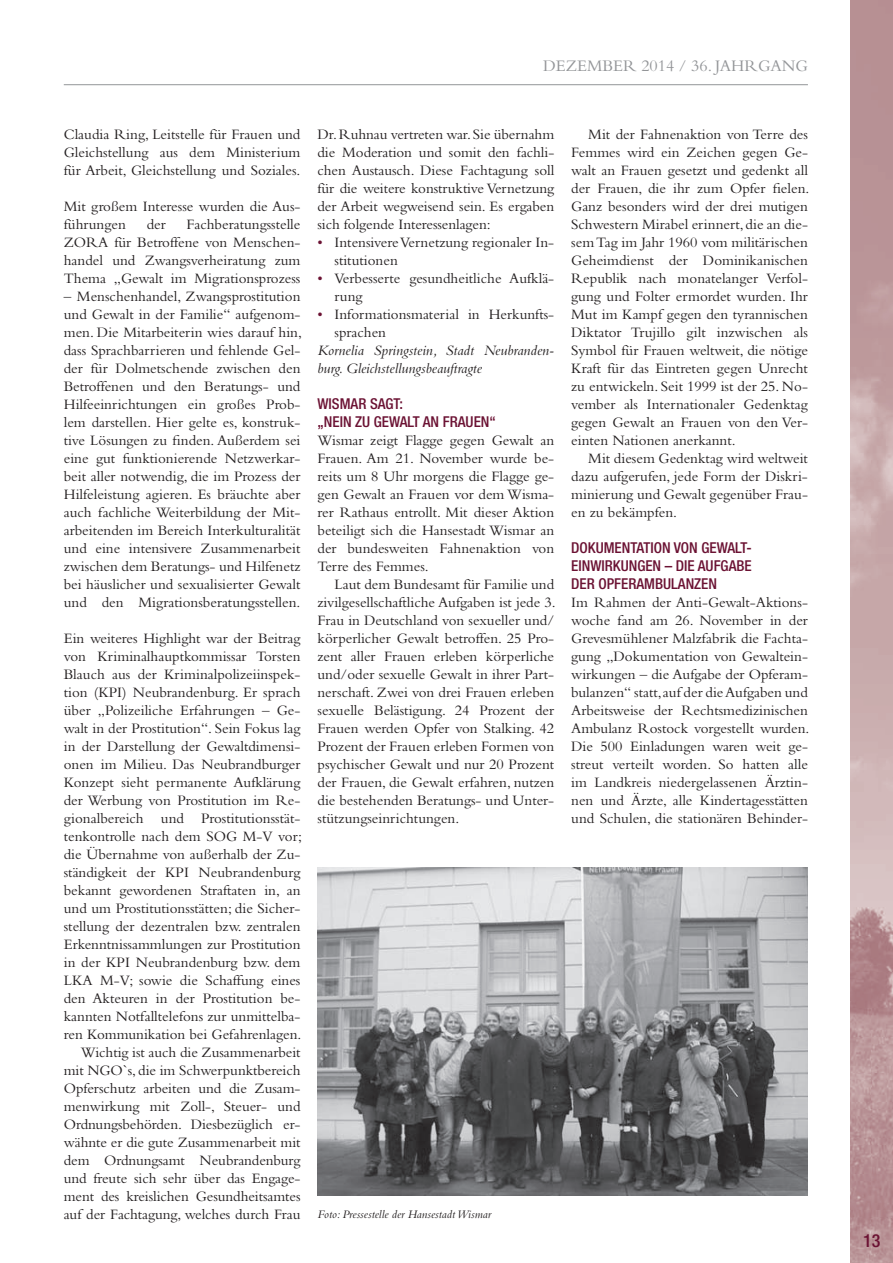
<style>
.page{position:relative;width:893px;height:1263px;background:#fff}
.page>*{position:absolute;margin:0;border:0;box-sizing:border-box;transform-origin:0 0}
.t1{font:500 condensed 18px "Helvetica Neue";color:#6b1233}
.t2{font:16.8px "Bembo";color:#939598}
.t3{font:15px/18px "Bembo";color:#231f20;text-align:justify}
.t4{font:500 condensed 15px/18px "Helvetica Neue";color:#6b1233}
.t5{font:italic 15px/18px "Bembo";color:#231f20}
.t6{font:italic 12px "Bembo";color:#231f20}
.s1{color:#6b1233}
</style>
<div class="page">
<img style="left:850px;top:0;width:43px;height:1218px">
<img style="left:850px;top:1218px;width:43px;height:45px">
<hr style="left:64px;top:84px;width:744px;height:1px;background:#939598">
<img style="left:317px;top:868px;width:491px;height:327px">
<p class="t2" style="left:543px;top:59px;width:266px">DEZEMBER 2014 / 36. JAHRGANG</p>
<p class="t3" style="left:64px;top:127px;width:238px">Claudia Ring, Leitstelle für Frauen und Gleichstellung aus dem Ministerium für Arbeit, Gleichstellung und Soziales.</p>
<p class="t3" style="left:64px;top:199px;width:238px">Mit großem Interesse wurden die Aus&shy;führungen</p>
<p class="t3" style="left:64px;top:217px;width:238px;text-indent:123px">Fachberatungsstelle ZORA für Betroffene von Menschen&shy;handel und Zwangsverheiratung zum Thema „Gewalt im Migrationsprozess</p>
<p class="t3" style="left:64px;top:289px;width:240px">– Menschenhandel, Zwangsprostitution und Gewalt in der Familie“ aufgenom&shy;men. Die Mitarbeiterin wies darauf hin, dass Sprachbarrieren und fehlende Gel&shy;der für Dolmetschende zwischen den Betroffenen und den Beratungs- und Hilfeeinrichtungen ein großes Prob&shy;lem darstellen. Hier gelte es, konstruk&shy;tive Lösungen zu finden. Außerdem sei eine gut funktionierende Netzwerkar&shy;beit aller notwendig, die im Prozess der Hilfeleistung agieren. Es bräuchte aber auch fachliche Weiterbildung der Mit&shy;arbeitenden im Bereich Interkulturalität und eine intensivere Zusammenarbeit zwischen dem Beratungs- und Hilfenetz bei häuslicher und sexualisierter Gewalt und den Migrationsberatungsstellen.</p>
<p class="t3" style="left:64px;top:631px;width:240px;text-align:right">Ein weiteres Highlight war der Beitrag von Kriminalhauptkommissar Torsten Blauch aus der Kriminalpolizeiinspek&shy;tion (KPI) Neubrandenburg. Er sprach über „Polizeiliche Erfahrungen – Ge&shy;walt in der Prostitution“. Sein Fokus lag in der Darstellung der Gewaltdimensi&shy;onen im Milieu. Das Neubrandburger Konzept sieht permanente Aufklärung der Werbung von Prostitution im Re&shy;gionalbereich und Prostitutionsstät&shy;tenkontrolle nach dem SOG M-V vor; die Übernahme von außerhalb der Zu&shy;ständigkeit der KPI Neubrandenburg bekannt gewordenen Straftaten in, an und um Prostitutionsstätten; die Sicher&shy;stellung der dezentralen bzw. zentralen Erkenntnissammlungen zur Prostitution in der KPI Neubrandenburg bzw. dem LKA M-V; sowie die Schaffung eines den Akteuren in der Prostitution be&shy;kannten Notfalltelefons zur unmittelba&shy;ren Kommunikation bei Gefahrenlagen.<br>Wichtig ist auch die Zusammenarbeit mit NGO`s, die im Schwerpunktbereich Opferschutz arbeiten und die Zusam&shy;menwirkung mit Zoll-, Steuer- und Ordnungsbehörden. Diesbezüglich er&shy;wähnte er die gute Zusammenarbeit mit dem Ordnungsamt Neubrandenburg und freute sich sehr über das Engage&shy;ment des kreislichen Gesundheitsamtes auf der Fachtagung, welches durch Frau</p>
<p class="t3" style="left:147px;top:217px;width:21px">der</p>
<p class="t3" style="left:317px;top:127px;width:238px">Dr. Ruhnau vertreten war. Sie übernahm die Moderation und somit den fachli&shy;chen Austausch. Diese Fachtagung soll für die weitere konstruktive Vernetzung der Arbeit wegweisend sein. Es ergaben sich folgende Interessenlagen:</p>
<p class="t3" style="left:334px;top:235px;width:221px;text-indent:-17px"><span class="s1">•</span> Intensivere Vernetzung regionaler In&shy;stitutionen</p>
<p class="t3" style="left:334px;top:271px;width:221px;text-indent:-17px"><span class="s1">•</span> Verbesserte gesundheitliche Aufklä&shy;rung</p>
<p class="t3" style="left:334px;top:307px;width:221px;text-indent:-17px"><span class="s1">•</span> Informationsmaterial in Herkunfts&shy;sprachen</p>
<p class="t5" style="left:317px;top:343px;width:238px">Kornelia Springstein, Stadt Neubranden&shy;burg. Gleichstellungsbeauftragte</p>
<p class="t4" style="left:317px;top:396px;width:180px">WISMAR SAGT:<br>„NEIN ZU GEWALT AN FRAUEN“</p>
<p class="t3" style="left:317px;top:433px;width:238px">Wismar zeigt Flagge gegen Gewalt an Frauen. Am 21. November wurde be&shy;reits um 8 Uhr morgens die Flagge ge&shy;gen Gewalt an Frauen vor dem Wisma&shy;rer Rathaus entrollt. Mit dieser Aktion beteiligt sich die Hansestadt Wismar an der bundesweiten Fahnenaktion von Terre des Femmes.</p>
<p class="t3" style="left:317px;top:577px;width:240px;text-indent:17px">Laut dem Bundesamt für Familie und zivilgesellschaftliche Aufgaben ist jede 3.<br>Frau in Deutschland von sexueller und/ körperlicher Gewalt betroffen. 25 Pro&shy;zent aller Frauen erleben körperliche und/oder sexuelle Gewalt in ihrer Part&shy;nerschaft. Zwei von drei Frauen erleben sexuelle Belästigung. 24 Prozent der Frauen werden Opfer von Stalking. 42<br>Prozent der Frauen erleben Formen von psychischer Gewalt und nur 20 Prozent der Frauen, die Gewalt erfahren, nutzen die bestehenden Beratungs- und Unter&shy;stützungseinrichtungen.</p>
<p class="t6" style="left:317px;top:1210px;width:175px">Foto: Pressestelle der Hansestadt Wismar</p>
<p class="t3" style="left:571px;top:127px;width:240px;text-indent:17px">Mit der Fahnenaktion von Terre des Femmes wird ein Zeichen gegen Ge&shy;walt an Frauen gesetzt und gedenkt all der Frauen, die ihr zum Opfer fielen.<br>Ganz besonders wird der drei mutigen Schwestern Mirabel erinnert, die an die&shy;sem Tag im Jahr 1960 vom militärischen Geheimdienst der Dominikanischen Republik nach monatelanger Verfol&shy;gung und Folter ermordet wurden. Ihr Mut im Kampf gegen den tyrannischen Diktator Trujillo gilt inzwischen als Symbol für Frauen weltweit, die nötige Kraft für das Eintreten gegen Unrecht zu entwickeln. Seit 1999 ist der 25. No&shy;vember als Internationaler Gedenktag gegen Gewalt an Frauen von den Ver&shy;einten Nationen anerkannt.</p>
<p class="t3" style="left:571px;top:451px;width:238px;text-indent:17px">Mit diesem Gedenktag wird weltweit dazu aufgerufen, jede Form der Diskri&shy;minierung und Gewalt gegenüber Frau&shy;en zu bekämpfen.</p>
<p class="t4" style="left:571px;top:540px;width:182px;text-align:justify">DOKUMENTATION VON GEWALT-EINWIRKUNGEN – DIE AUFGABE DER OPFERAMBULANZEN</p>
<p class="t3" style="left:571px;top:595px;width:240px">Im Rahmen der Anti-Gewalt-Aktions&shy;woche fand am 26. November in der Grevesmühlener Malzfabrik die Fachta&shy;gung „Dokumentation von Gewaltein&shy;wirkungen – die Aufgabe der Opferam&shy;bulanzen“ statt, auf der die Aufgaben und Arbeitsweise der Rechtsmedizinischen Ambulanz Rostock vorgestellt wurden.<br>Die 500 Einladungen waren weit ge&shy;streut verteilt worden. So hatten alle im Landkreis niedergelassenen Ärztin&shy;nen und Ärzte, alle Kindertagesstätten und Schulen, die stationären Behinder-</p>
<p class="t1" style="left:863px;top:1234px;width:19px">13</p>
</div>
